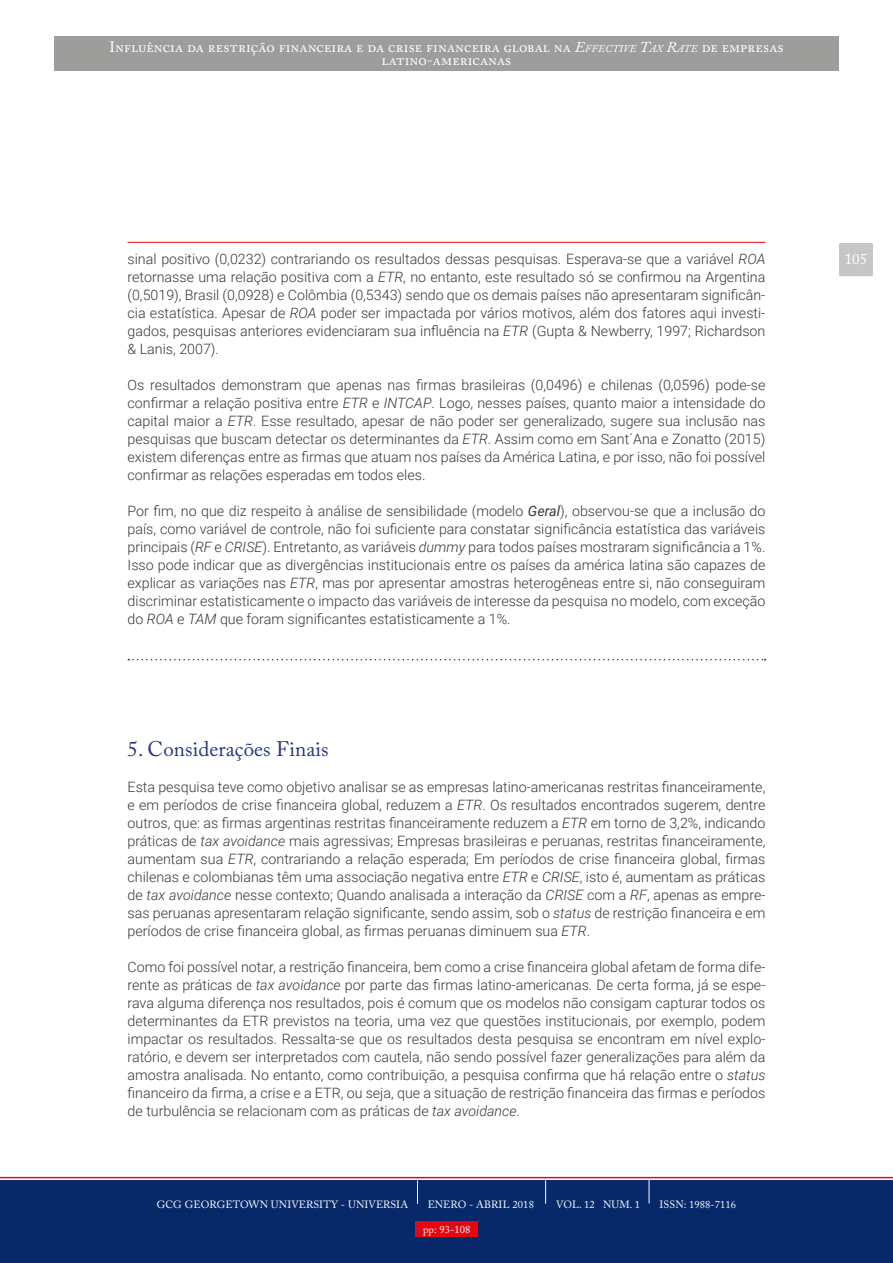
<style>
.page{position:relative;width:893px;height:1263px;background:#fff}
.page>*{position:absolute;margin:0;border:0;box-sizing:border-box;transform-origin:0 0}
.t1{font:21px "Adobe Caslon Pro";color:#283583}
.t2{font:15px/13.5px "Adobe Caslon Pro";letter-spacing:.005em;color:#fff;text-align:center}
.t3{font:300 14.25px/18px "Roboto";color:#3a3835;text-align:justify}
.t4{font:10.5px "Adobe Caslon Pro";letter-spacing:.01em;color:#fff}
.s1{font-style:italic}
.s2{font-style:italic;font-size:10.5px}
.s3{font-weight:400;font-style:italic}
</style>
<div class="page">
<div style="left:54px;top:37px;width:785px;height:34px;background:#9d9d9c"></div>
<div style="left:0;top:1180px;width:893px;height:83px;background:#082969"></div>
<svg style="left:0;top:1177px;width:893px;height:27px"></svg>
<div style="left:415px;top:1221px;width:63px;height:16px;background:#e30613"></div>
<div style="left:839px;top:243px;width:34px;height:33px;background:#c6c6c6;border-radius:2px"></div>
<hr style="left:128px;top:242px;width:637px;height:1px;background:#e30613">
<svg style="left:128px;top:659px;width:638px;height:1px"></svg>
<p class="t2" style="left:109px;top:40px;width:675px">Influência da restrição financeira e da crise financeira global na <span class="s1">E</span><span class="s2">FFECTIVE</span> <span class="s1">T</span><span class="s2">AX</span> <span class="s1">R</span><span class="s2">ATE</span> de empresas latino-americanas</p>
<p class="t3" style="left:128px;top:250px;width:639px">sinal positivo (0,0232) contrariando os resultados dessas pesquisas. Esperava-se que a variável <span class="s1">ROA</span></p>
<p class="t2" style="left:845px;top:252px;width:24px">105</p>
<p class="t3" style="left:128px;top:268px;width:639px">retornasse uma relação positiva com a <span class="s1">ETR</span>, no entanto, este resultado só se confirmou na Argentina (0,5019), Brasil (0,0928) e Colômbia (0,5343) sendo que os demais países não apresentaram significân&shy;cia estatística. Apesar de <span class="s1">ROA</span> poder ser impactada por vários motivos, além dos fatores aqui investi&shy;gados, pesquisas anteriores evidenciaram sua influência na <span class="s1">ETR</span> (Gupta &amp; Newberry, 1997; Richardson &amp; Lanis, 2007).</p>
<p class="t3" style="left:128px;top:376px;width:639px">Os resultados demonstram que apenas nas firmas brasileiras (0,0496) e chilenas (0,0596) pode-se confirmar a relação positiva entre <span class="s1">ETR</span> e <span class="s1">INTCAP</span>. Logo, nesses países, quanto maior a intensidade do capital maior a <span class="s1">ETR</span>. Esse resultado, apesar de não poder ser generalizado, sugere sua inclusão nas pesquisas que buscam detectar os determinantes da <span class="s1">ETR</span>. Assim como em Sant´Ana e Zonatto (2015) existem diferenças entre as firmas que atuam nos países da América Latina, e por isso, não foi possível confirmar as relações esperadas em todos eles.</p>
<p class="t3" style="left:128px;top:502px;width:639px">Por fim, no que diz respeito à análise de sensibilidade (modelo <span class="s3">Geral</span>), observou-se que a inclusão do país, como variável de controle, não foi suficiente para constatar significância estatística das variáveis principais (<span class="s1">RF</span> e <span class="s1">CRISE</span>). Entretanto, as variáveis <span class="s1">dummy</span> para todos países mostraram significância a 1%.<br>Isso pode indicar que as divergências institucionais entre os países da américa latina são capazes de explicar as variações nas <span class="s1">ETR</span>, mas por apresentar amostras heterogêneas entre si, não conseguiram discriminar estatisticamente o impacto das variáveis de interesse da pesquisa no modelo, com exceção do <span class="s1">ROA</span> e <span class="s1">TAM</span> que foram significantes estatisticamente a 1%.</p>
<h1 class="t1" style="left:128px;top:737px;width:203px">5. Considerações Finais</h1>
<p class="t3" style="left:128px;top:778px;width:639px">Esta pesquisa teve como objetivo analisar se as empresas latino-americanas restritas financeiramente, e em períodos de crise financeira global, reduzem a <span class="s1">ETR</span>. Os resultados encontrados sugerem, dentre outros, que: as firmas argentinas restritas financeiramente reduzem a <span class="s1">ETR</span> em torno de 3,2%, indicando práticas de <span class="s1">tax avoidance</span> mais agressivas; Empresas brasileiras e peruanas, restritas financeiramente, aumentam sua <span class="s1">ETR</span>, contrariando a relação esperada; Em períodos de crise financeira global, firmas chilenas e colombianas têm uma associação negativa entre <span class="s1">ETR</span> e <span class="s1">CRISE</span>, isto é, aumentam as práticas de <span class="s1">tax avoidance</span> nesse contexto; Quando analisada a interação da <span class="s1">CRISE</span> com a <span class="s1">RF</span>, apenas as empre&shy;sas peruanas apresentaram relação significante, sendo assim, sob o <span class="s1">status</span> de restrição financeira e em períodos de crise financeira global, as firmas peruanas diminuem sua <span class="s1">ETR</span>.</p>
<p class="t3" style="left:128px;top:958px;width:639px">Como foi possível notar, a restrição financeira, bem como a crise financeira global afetam de forma dife&shy;rente as práticas de <span class="s1">tax avoidance</span> por parte das firmas latino-americanas. De certa forma, já se espe&shy;rava alguma diferença nos resultados, pois é comum que os modelos não consigam capturar todos os determinantes da ETR previstos na teoria, uma vez que questões institucionais, por exemplo, podem impactar os resultados. Ressalta-se que os resultados desta pesquisa se encontram em nível explo&shy;ratório, e devem ser interpretados com cautela, não sendo possível fazer generalizações para além da amostra analisada. No entanto, como contribuição, a pesquisa confirma que há relação entre o <span class="s1">status </span>financeiro da firma, a crise e a ETR, ou seja, que a situação de restrição financeira das firmas e períodos de turbulência se relacionam com as práticas de <span class="s1">tax avoidance</span>.</p>
<p class="t4" style="left:157px;top:1198px;width:253px">GCG GEORGETOWN UNIVERSITY - UNIVERSIA</p>
<p class="t4" style="left:428px;top:1198px;width:108px">ENERO - ABRIL 2018</p>
<p class="t4" style="left:556px;top:1198px;width:85px">VOL. 12 NUM. 1</p>
<p class="t4" style="left:660px;top:1198px;width:78px">ISSN: 1988-7116</p>
<p class="t4" style="left:423px;top:1223px;width:49px">pp: 93-108</p>
</div>
